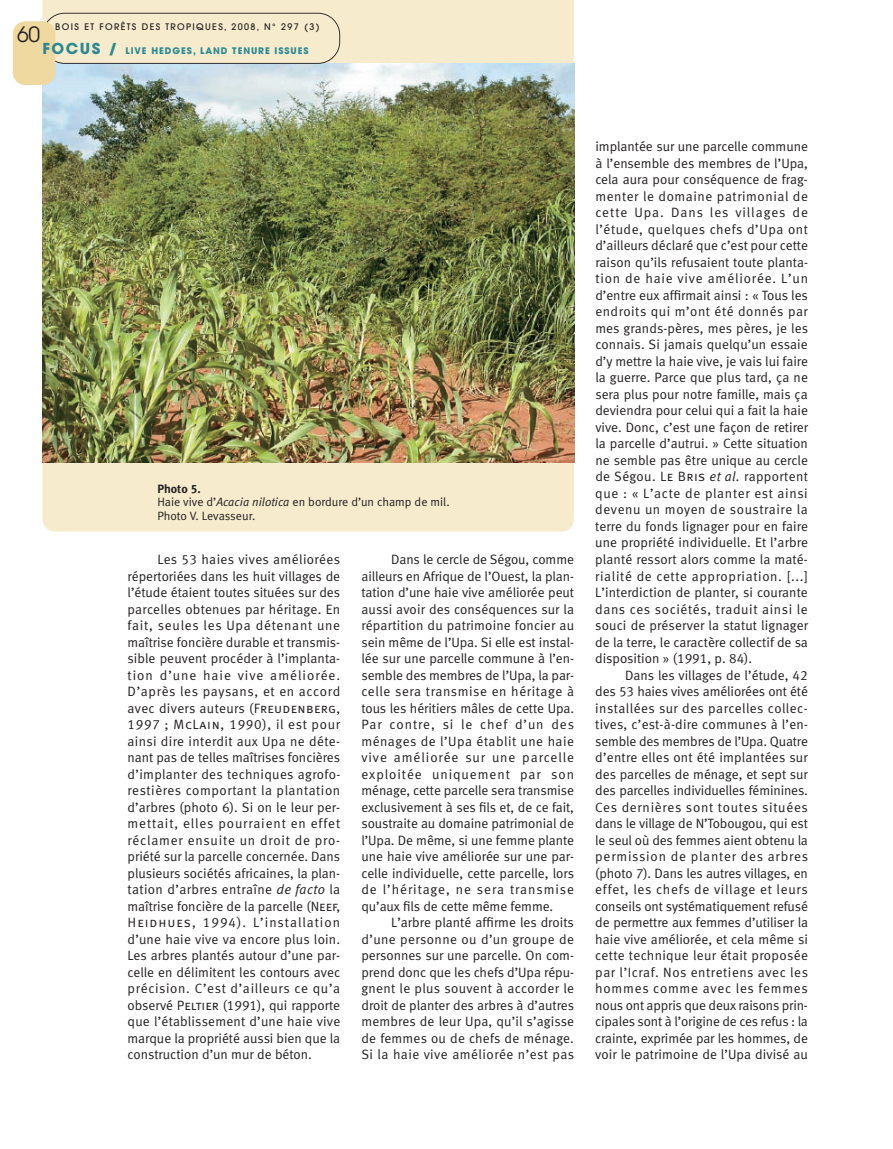
<style>
.page{position:relative;width:893px;height:1149px;background:#fff}
.page>*{position:absolute;margin:0;border:0;box-sizing:border-box;transform-origin:0 0}
.t1{font:21px "Avant Garde";color:#231f20}
.t2{font:13.5px/16.5px "Meta Normal LF";color:#231f20;text-align:justify}
.t3{font:12px/13.5px "Meta Normal LF";color:#231f20}
.t4{font:12px "Meta Bold LF";color:#231f20}
.t5{font:500 9px "Avant Garde";letter-spacing:.15em;color:#231f20}
.t6{font:700 9px "Avant Garde";letter-spacing:.1em;color:#2c8993}
.s1{font-size:15px}
.s2{font-style:italic}
.s3{font-family:"Meta Normal LF Caps"}
</style>
<div class="page">
<div style="left:43px;top:0;width:531px;height:531px;background:#f6ebcd"></div>
<img style="left:43px;top:64px;width:531px;height:398px">
<div style="left:43px;top:13px;width:297px;height:51px;background:#f6ebcd"></div>
<div style="left:13px;top:21px;width:42px;height:64px;background:#f0d9a0;border-radius:13px"></div>
<h1 class="t1" style="left:17px;top:26px;width:25px">60</h1>
<p class="t5" style="left:55px;top:23px;width:266px">BOIS ET FORÊTS DES TROPIQUES, 2008, N° 297 (3)</p>
<p class="t6" style="left:43px;top:47px;width:268px"><span class="s1">FOCUS /</span> LIVE HEDGES, LAND TENURE ISSUES</p>
<p class="t4" style="left:157px;top:484px;width:45px">Photo 5.</p>
<p class="t3" style="left:157px;top:496px;width:294px">Haie vive d’<span class="s2">Acacia nilotica</span> en bordure d’un champ de mil.<br>Photo V. Levasseur.</p>
<p class="t2" style="left:128px;top:552px;width:214px;text-indent:30px">Les 53 haies vives améliorées répertoriées dans les huit villages de l’étude étaient toutes situées sur des parcelles obtenues par héritage. En fait, seules les Upa détenant une maîtrise foncière durable et transmis&shy;sible peuvent procéder à l’implanta&shy;tion d’une haie vive améliorée.<br>D’après les paysans, et en accord avec divers auteurs (<span class="s3">Freudenberg, </span>1997 ; M<span class="s3">cLain, 1990</span>), il est pour ainsi dire interdit aux Upa ne déte&shy;nant pas de telles maîtrises foncières d’implanter des techniques agrofo&shy;restières comportant la plantation d’arbres (photo 6). Si on le leur per&shy;mettait, elles pourraient en effet réclamer ensuite un droit de pro&shy;priété sur la parcelle concernée. Dans plusieurs sociétés africaines, la plan&shy;tation d’arbres entraîne <span class="s2">de facto</span> la maîtrise foncière de la parcelle (N<span class="s3">eef, Heidhues</span>, 1994). L’installation d’une haie vive va encore plus loin.<br>Les arbres plantés autour d’une par&shy;celle en délimitent les contours avec précision. C’est d’ailleurs ce qu’a observé <span class="s3">Peltier</span> (1991), qui rapporte que l’établissement d’une haie vive marque la propriété aussi bien que la construction d’un mur de béton.</p>
<p class="t2" style="left:361px;top:552px;width:214px;text-indent:30px">Dans le cercle de Ségou, comme ailleurs en Afrique de l’Ouest, la plan&shy;tation d’une haie vive améliorée peut aussi avoir des conséquences sur la répartition du patrimoine foncier au sein même de l’Upa. Si elle est instal&shy;lée sur une parcelle commune à l’en&shy;semble des membres de l’Upa, la par&shy;celle sera transmise en héritage à tous les héritiers mâles de cette Upa.<br>Par contre, si le chef d’un des ménages de l’Upa établit une haie vive améliorée sur une parcelle exploitée uniquement par son ménage, cette parcelle sera transmise exclusivement à ses fils et, de ce fait, soustraite au domaine patrimonial de l’Upa. De même, si une femme plante une haie vive améliorée sur une par&shy;celle individuelle, cette parcelle, lors de l’héritage, ne sera transmise qu’aux fils de cette même femme.</p>
<p class="t2" style="left:361px;top:915px;width:214px;text-indent:30px">L’arbre planté affirme les droits d’une personne ou d’un groupe de personnes sur une parcelle. On com&shy;prend donc que les chefs d’Upa répu&shy;gnent le plus souvent à accorder le droit de planter des arbres à d’autres membres de leur Upa, qu’il s’agisse de femmes ou de chefs de ménage.<br>Si la haie vive améliorée n’est pas</p>
<p class="t2" style="left:595px;top:139px;width:214px">implantée sur une parcelle commune à l’ensemble des membres de l’Upa, cela aura pour conséquence de frag&shy;menter le domaine patrimonial de cette Upa. Dans les villages de l’étude, quelques chefs d’Upa ont d’ailleurs déclaré que c’est pour cette raison qu’ils refusaient toute planta&shy;tion de haie vive améliorée. L’un d’entre eux affirmait ainsi : « Tous les endroits qui m’ont été donnés par mes grands-pères, mes pères, je les connais. Si jamais quelqu’un essaie d’y mettre la haie vive, je vais lui faire la guerre. Parce que plus tard, ça ne sera plus pour notre famille, mais ça deviendra pour celui qui a fait la haie vive. Donc, c’est une façon de retirer la parcelle d’autrui. » Cette situation ne semble pas être unique au cercle de Ségou. <span class="s3">Le Bris</span> <span class="s2">et al.</span> rapportent que : « L’acte de planter est ainsi devenu un moyen de soustraire la terre du fonds lignager pour en faire une propriété individuelle. Et l’arbre planté ressort alors comme la maté&shy;rialité de cette appropriation. [...] L’interdiction de planter, si courante dans ces sociétés, traduit ainsi le souci de préserver la statut lignager de la terre, le caractère collectif de sa disposition » (1991, p. 84).</p>
<p class="t2" style="left:595px;top:667px;width:214px;text-indent:30px">Dans les villages de l’étude, 42 des 53 haies vives améliorées ont été installées sur des parcelles collec&shy;tives, c’est-à-dire communes à l’en&shy;semble des membres de l’Upa. Quatre d’entre elles ont été implantées sur des parcelles de ménage, et sept sur des parcelles individuelles féminines.<br>Ces dernières sont toutes situées dans le village de N’Tobougou, qui est le seul où des femmes aient obtenu la permission de planter des arbres (photo 7). Dans les autres villages, en effet, les chefs de village et leurs conseils ont systématiquement refusé de permettre aux femmes d’utiliser la haie vive améliorée, et cela même si cette technique leur était proposée par l’Icraf. Nos entretiens avec les hommes comme avec les femmes nous ont appris que deux raisons prin&shy;cipales sont à l’origine de ces refus : la crainte, exprimée par les hommes, de voir le patrimoine de l’Upa divisé au</p>
</div>
